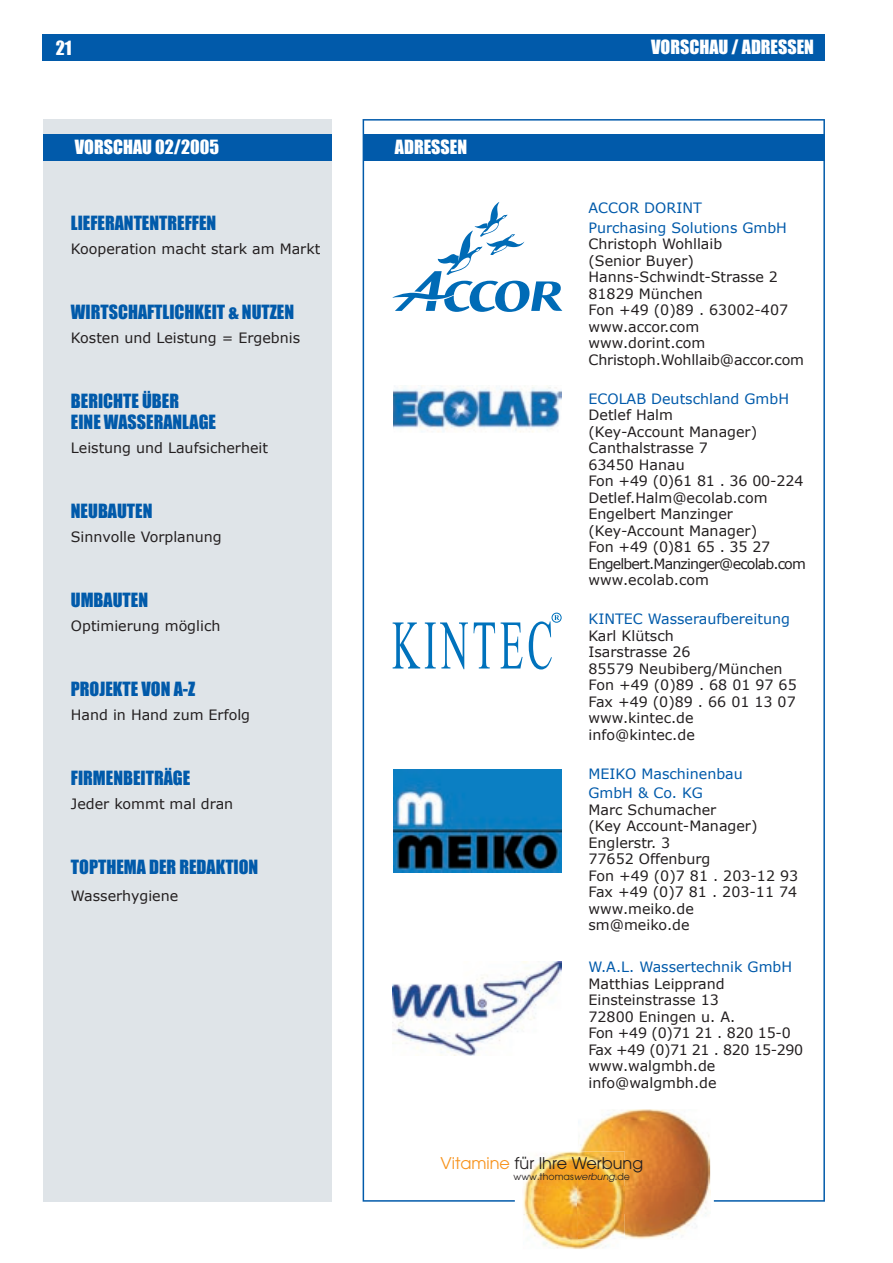
<style>
.page{position:relative;width:893px;height:1263px;background:#fff}
.page>*{position:absolute;margin:0;border:0;box-sizing:border-box;transform-origin:0 0}
.t1{font:18px/21.6px "Impact";color:#015aaa}
.t2{font:18px "Impact";color:#fff}
.t3{font:16.05px "Avant Garde";color:#231f20}
.t4{font:14.25px/16.5px "Verdana";color:#231f20}
.t5{font:14.25px/19.5px "Verdana";color:#015aaa}
.t6{font:9.45px "Avant Garde";color:#231f20}
.s1{color:#f7931d}
.s2{font-style:italic}
</style>
<div class="page">
<div style="left:43px;top:119px;width:289px;height:1082px;background:#dfe4e8"></div>
<div style="left:43px;top:34px;width:782px;height:27px;background:#015aaa"></div>
<div style="left:43px;top:134px;width:289px;height:26px;background:#015aaa"></div>
<svg style="left:363px;top:119px;width:462px;height:1083px"></svg>
<svg style="left:515px;top:1186px;width:199px;height:16px"></svg>
<img style="left:578px;top:1109px;width:132px;height:130px">
<img style="left:625px;top:1186px;width:85px;height:27px">
<img style="left:523px;top:1151px;width:84px;height:98px">
<img style="left:578px;top:1151px;width:47px;height:88px">
<div style="left:389px;top:202px;width:173px;height:112px;background:#fff"></div>
<svg style="left:393px;top:202px;width:169px;height:110px"></svg>
<img style="left:393px;top:962px;width:168px;height:93px">
<p class="t2" style="left:56px;top:37px;width:17px">21</p>
<p class="t2" style="left:651px;top:36px;width:164px">VORSCHAU / ADRESSEN</p>
<p class="t2" style="left:75px;top:136px;width:146px">VORSCHAU 02/2005</p>
<p class="t2" style="left:395px;top:136px;width:74px">ADRESSEN</p>
<p class="t1" style="left:71px;top:212px;width:147px">LIEFERANTENTREFFEN</p>
<p class="t4" style="left:71px;top:240px;width:251px">Kooperation macht stark am Markt</p>
<p class="t1" style="left:71px;top:301px;width:225px">WIRTSCHAFTLICHKEIT &amp; NUTZEN</p>
<p class="t4" style="left:71px;top:329px;width:231px">Kosten und Leistung = Ergebnis</p>
<p class="t1" style="left:71px;top:390px;width:147px">BERICHTE ÜBER<br>EINE WASSERANLAGE</p>
<p class="t4" style="left:71px;top:440px;width:199px">Leistung und Laufsicherheit</p>
<p class="t1" style="left:71px;top:500px;width:83px">NEUBAUTEN</p>
<p class="t4" style="left:71px;top:528px;width:152px">Sinnvolle Vorplanung</p>
<p class="t1" style="left:71px;top:589px;width:79px">UMBAUTEN</p>
<p class="t4" style="left:71px;top:617px;width:151px">Optimierung möglich</p>
<p class="t1" style="left:71px;top:678px;width:126px">PROJEKTE VON A-Z</p>
<p class="t4" style="left:71px;top:706px;width:181px">Hand in Hand zum Erfolg</p>
<p class="t1" style="left:71px;top:767px;width:121px">FIRMENBEITRÄGE</p>
<p class="t4" style="left:71px;top:795px;width:164px">Jeder kommt mal dran</p>
<p class="t1" style="left:71px;top:855px;width:189px">TOPTHEMA DER REDAKTION</p>
<p class="t4" style="left:71px;top:887px;width:109px">Wasserhygiene</p>
<p class="t5" style="left:588px;top:198px;width:200px">ACCOR DORINT<br>Purchasing Solutions GmbH</p>
<p class="t4" style="left:588px;top:235px;width:217px">Christoph Wohllaib<br>(Senior Buyer)<br>Hanns-Schwindt-Strasse 2<br>81829 München<br>Fon +49 (0)89 . 63002-407 www.accor.com www.dorint.com<br>Christoph.Wohllaib@accor.com</p>
<p class="t5" style="left:588px;top:388px;width:202px">ECOLAB Deutschland GmbH</p>
<p class="t4" style="left:588px;top:406px;width:219px">Detlef Halm<br>(Key-Account Manager)<br>Canthalstrasse 7<br>63450 Hanau<br>Fon +49 (0)61 81 . 36 00-224<br>Detlef.Halm@ecolab.com<br>Engelbert Manzinger (Key-Account Manager)<br>Fon +49 (0)81 65 . 35 27<br>Engelbert.Manzinger@ecolab.com www.ecolab.com</p>
<p class="t5" style="left:588px;top:609px;width:203px">KINTEC Wasseraufbereitung</p>
<p class="t4" style="left:588px;top:627px;width:210px">Karl Klütsch<br>Isarstrasse 26<br>85579 Neubiberg/München<br>Fon +49 (0)89 . 68 01 97 65<br>Fax +49 (0)89 . 66 01 13 07 www.kintec.de info@kintec.de</p>
<p class="t5" style="left:588px;top:763px;width:156px">MEIKO Maschinenbau<br>GmbH &amp; Co. KG</p>
<p class="t4" style="left:588px;top:801px;width:211px">Marc Schumacher<br>(Key Account-Manager)<br>Englerstr. 3<br>77652 Offenburg<br>Fon +49 (0)7 81 . 203-12 93<br>Fax +49 (0)7 81 . 203-11 74 www.meiko.de sm@meiko.de</p>
<p class="t5" style="left:588px;top:957px;width:205px">W.A.L. Wassertechnik GmbH</p>
<p class="t4" style="left:588px;top:975px;width:216px">Matthias Leipprand<br>Einsteinstrasse 13<br>72800 Eningen u. A.<br>Fon +49 (0)71 21 . 820 15-0<br>Fax +49 (0)71 21 . 820 15-290 www.walgmbh.de info@walgmbh.de</p>
<p class="t3" style="left:440px;top:1153px;width:204px"><span class="s1">Vitamine</span> für Ihre Werbung</p>
<p class="t6" style="left:513px;top:1171px;width:118px">www.thomas<span class="s2">werbung</span>.de</p>
</div>
